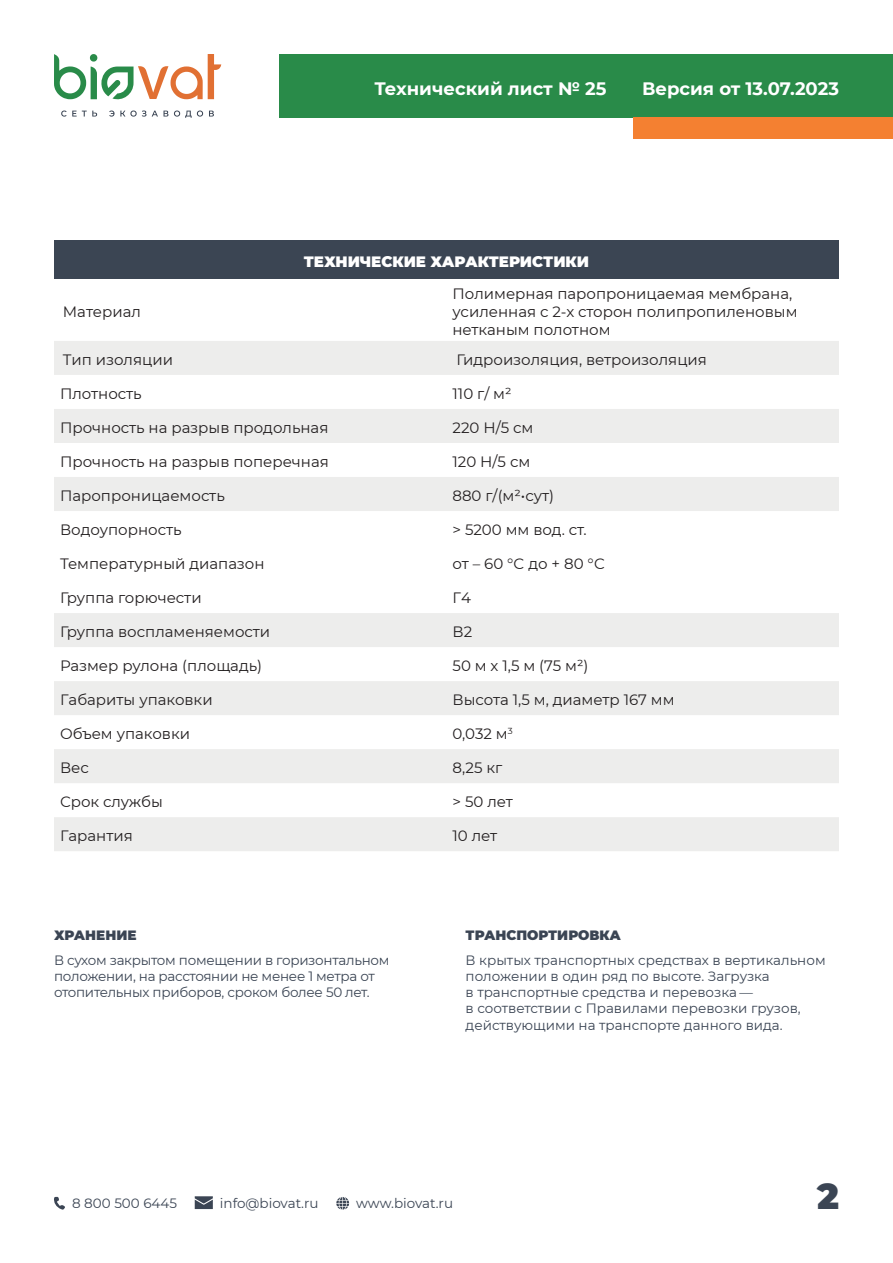
<style>
.page{position:relative;width:893px;height:1263px;background:#fff}
.page>*{position:absolute;margin:0;border:0;box-sizing:border-box;transform-origin:0 0}
.t1{font:900 36px "Montserrat";color:#3b4554}
.t2{font:700 18px "Montserrat";color:#fff}
.t3{font:15px/18px "Montserrat";color:#231f20}
.t4{font:900 15px "Montserrat";color:#fff}
.t5{font:13.5px/16.2px "Montserrat";letter-spacing:-.005em;color:#3b4554}
.t6{font:900 13.5px "Montserrat";color:#3b4554}
</style>
<div class="page">
<div style="left:279px;top:54px;width:614px;height:64px;background:#298b49"></div>
<div style="left:634px;top:118px;width:259px;height:21px;background:#f48031"></div>
<svg style="left:54px;top:54px;width:167px;height:46px"></svg>
<svg style="left:61px;top:110px;width:153px;height:8px"></svg>
<svg style="left:54px;top:1196px;width:11px;height:14px"></svg>
<svg style="left:195px;top:1196px;width:18px;height:13px"></svg>
<svg style="left:336px;top:1197px;width:13px;height:13px"></svg>
<div style="left:54px;top:240px;width:785px;height:38px;background:#3b4553"></div>
<svg style="left:54px;top:341px;width:785px;height:510px"></svg>
<p class="t2" style="left:374px;top:75px;width:234px">Технический лист № 25</p>
<p class="t2" style="left:642px;top:75px;width:198px">Версия от 13.07.2023</p>
<p class="t3" style="left:63px;top:302px;width:80px">Материал</p>
<p class="t4" style="left:304px;top:250px;width:287px">ТЕХНИЧЕСКИЕ ХАРАКТЕРИСТИКИ</p>
<p class="t3" style="left:452px;top:284px;width:347px">Полимерная паропроницаемая мембрана, усиленная с 2-х сторон полипропиленовым нетканым полотном</p>
<p class="t3" style="left:63px;top:350px;width:112px">Тип изоляции</p>
<p class="t3" style="left:456px;top:350px;width:252px">Гидроизоляция, ветроизоляция</p>
<p class="t3" style="left:60px;top:384px;width:83px">Плотность</p>
<p class="t3" style="left:452px;top:384px;width:61px">110 г/ м²</p>
<p class="t3" style="left:60px;top:418px;width:270px">Прочность на разрыв продольная</p>
<p class="t3" style="left:452px;top:418px;width:82px">220 Н/5 см</p>
<p class="t3" style="left:60px;top:452px;width:270px">Прочность на разрыв поперечная</p>
<p class="t3" style="left:452px;top:452px;width:79px">120 Н/5 см</p>
<p class="t3" style="left:60px;top:486px;width:166px">Паропроницаемость</p>
<p class="t3" style="left:452px;top:486px;width:103px">880 г/(м²•сут)</p>
<p class="t3" style="left:60px;top:520px;width:123px">Водоупорность</p>
<p class="t3" style="left:452px;top:520px;width:136px">&gt; 5200 мм вод. ст.</p>
<p class="t3" style="left:60px;top:554px;width:206px">Температурный диапазон</p>
<p class="t3" style="left:452px;top:554px;width:154px">от – 60 °C до + 80 °C</p>
<p class="t3" style="left:60px;top:588px;width:143px">Группа горючести</p>
<p class="t3" style="left:452px;top:588px;width:20px">Г4</p>
<p class="t3" style="left:60px;top:622px;width:212px">Группа воспламеняемости</p>
<p class="t3" style="left:452px;top:622px;width:21px">В2</p>
<p class="t3" style="left:60px;top:656px;width:204px">Размер рулона (площадь)</p>
<p class="t3" style="left:452px;top:656px;width:137px">50 м х 1,5 м (75 м²)</p>
<p class="t3" style="left:60px;top:690px;width:154px">Габариты упаковки</p>
<p class="t3" style="left:452px;top:690px;width:224px">Высота 1,5 м, диаметр 167 мм</p>
<p class="t3" style="left:60px;top:724px;width:132px">Объем упаковки</p>
<p class="t3" style="left:452px;top:724px;width:62px">0,032 м<sup>3</sup></p>
<p class="t3" style="left:60px;top:758px;width:30px">Вес</p>
<p class="t3" style="left:452px;top:758px;width:51px">8,25 кг</p>
<p class="t3" style="left:60px;top:792px;width:104px">Срок службы</p>
<p class="t3" style="left:452px;top:792px;width:62px">&gt; 50 лет</p>
<p class="t3" style="left:60px;top:827px;width:74px">Гарантия</p>
<p class="t3" style="left:452px;top:827px;width:46px">10 лет</p>
<p class="t6" style="left:54px;top:925px;width:84px">ХРАНЕНИЕ</p>
<p class="t5" style="left:54px;top:951px;width:337px">В сухом закрытом помещении в горизонтальном положении, на расстоянии не менее 1 метра от отопительных приборов, сроком более 50 лет.</p>
<p class="t6" style="left:466px;top:925px;width:157px">ТРАНСПОРТИРОВКА</p>
<p class="t5" style="left:466px;top:951px;width:362px">В крытых транспортных средствах в вертикальном положении в один ряд по высоте. Загрузка<br>в транспортные средства и перевозка —<br>в соответствии с Правилами перевозки грузов, действующими на транспорте данного вида.</p>
<p class="t5" style="left:72px;top:1194px;width:106px">8 800 500 6445</p>
<p class="t5" style="left:220px;top:1194px;width:100px">info@biovat.ru</p>
<p class="t5" style="left:356px;top:1194px;width:98px">www.biovat.ru</p>
<h1 class="t1" style="left:817px;top:1169px;width:23px">2</h1>
</div>
